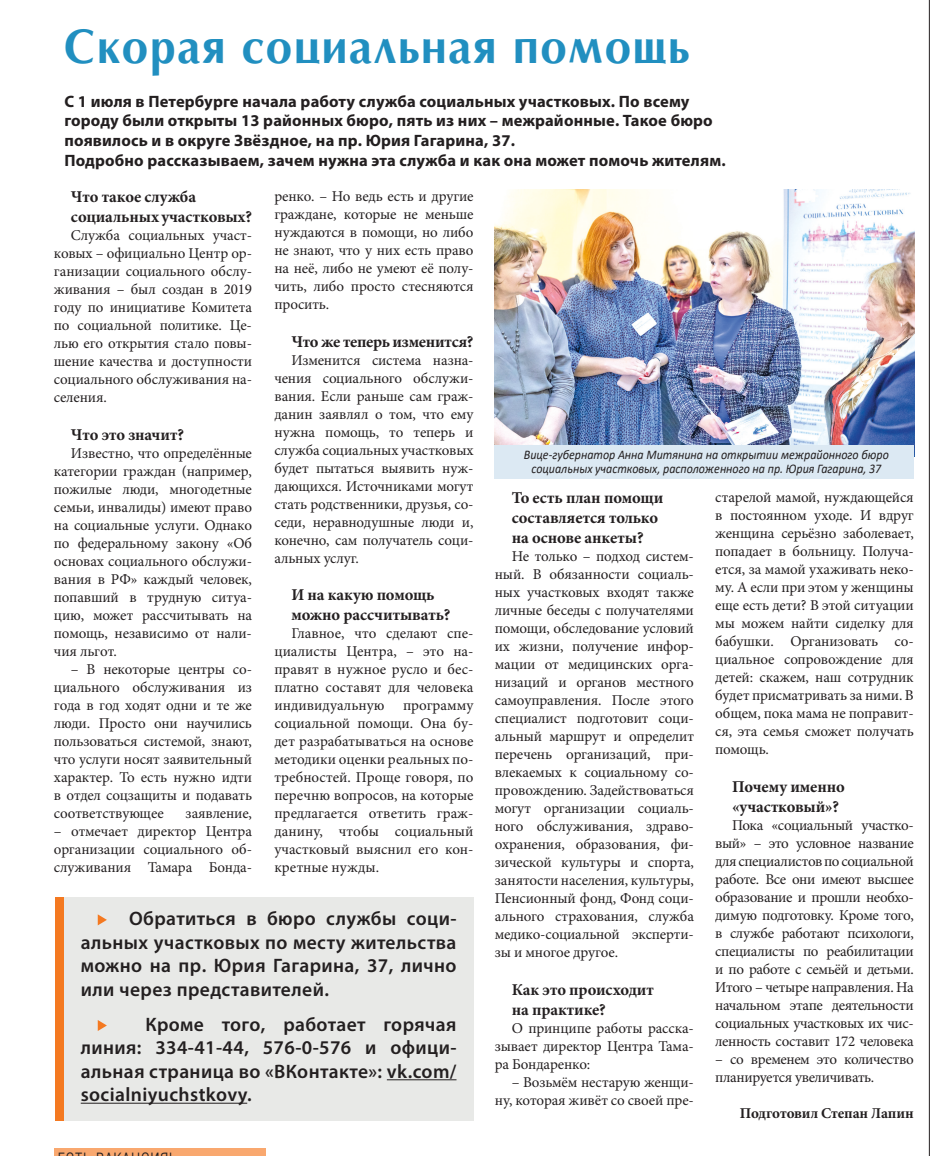
<style>
.page{position:relative;width:939px;height:1156px;background:#fff}
.page>*{position:absolute;margin:0;border:0;box-sizing:border-box;transform-origin:0 0}
.t1{font:700 49.5px "AG Opus";letter-spacing:.04em;color:#218fc0;scale:.93 1}
.t2{font:600 19.5px/23.4px "Myriad Pro";letter-spacing:.02em;color:#231f20;text-align:justify}
.t3{font:700 16.5px/19.8px "Myriad Pro";letter-spacing:.01em;color:#231f20}
.t4{font:700 16.5px/19.8px "Minion Pro";letter-spacing:-.01em;color:#231f20}
.t5{font:15px/18px "Minion Pro";letter-spacing:-.01em;color:#231f20;text-align:justify}
.t6{font:700 15px "Minion Pro";letter-spacing:-.01em;color:#231f20}
.t7{font:italic 13.2px/14.4px "Calibri";color:#231f20;text-align:center;scale:.91 1}
</style>
<div class="page">
<hr style="left:929px;top:0;width:1px;height:1156px;background:#231f20">
<img style="left:495px;top:190px;width:419px;height:255px">
<div style="left:55px;top:897px;width:418px;height:223px;background:#e8e9e7"></div>
<hr style="left:387px;top:1079px;width:69px;height:1px;background:#231f20">
<hr style="left:81px;top:1102px;width:166px;height:1px;background:#231f20">
<svg style="left:98px;top:914px;width:9px;height:11px"></svg>
<svg style="left:98px;top:1020px;width:9px;height:11px"></svg>
<div style="left:55px;top:897px;width:9px;height:223px;background:#f47921"></div>
<div style="left:494px;top:445px;width:420px;height:34px;background:#dce9f3"></div>
<div style="left:55px;top:1148px;width:211px;height:8px;background:#f9a86f"></div>
<h1 class="t1" style="left:64px;top:19px;width:673px">Скорая социальная помощь</h1>
<p class="t3" style="left:64px;top:91px;width:662px">С 1 июля в Петербурге начала работу служба социальных участковых. По всему городу были открыты 13 районных бюро, пять из них – межрайонные. Такое бюро появилось и в округе Звёздное, на пр. Юрия Гагарина, 37.<br>Подробно рассказываем, зачем нужна эта служба и как она может помочь жителям.</p>
<p class="t4" style="left:71px;top:186px;width:182px">Что такое служба социальных участковых?</p>
<p class="t5" style="left:54px;top:226px;width:200px;text-indent:17px">Служба социальных участ&shy;ковых – официально Центр ор&shy;ганизации социального обслу&shy;живания – был создан в 2019 году по инициативе Комитета по социальной политике. Це&shy;лью его открытия стало повы&shy;шение качества и доступности социального обслуживания на&shy;селения.</p>
<p class="t4" style="left:71px;top:424px;width:114px">Что это значит?</p>
<p class="t5" style="left:54px;top:444px;width:200px;text-indent:17px">Известно, что определённые категории граждан (например, пожилые люди, многодетные семьи, инвалиды) имеют право на социальные услуги. Однако по федеральному закону «Об основах социального обслужи&shy;вания в РФ» каждый человек, попавший в трудную ситуа&shy;цию, может рассчитывать на помощь, независимо от нали&shy;чия льгот.</p>
<p class="t5" style="left:54px;top:660px;width:200px;text-indent:17px">– В некоторые центры со&shy;циального обслуживания из года в год ходят одни и те же люди. Просто они научились пользоваться системой, знают, что услуги носят заявительный характер. То есть нужно идти в отдел соцзащиты и подавать соответствующее</p>
<p class="t5" style="left:186px;top:804px;width:68px">заявление,</p>
<p class="t5" style="left:54px;top:822px;width:199px">– отмечает директор Центра организации социального об&shy;служивания Тамара Бонда-</p>
<p class="t5" style="left:274px;top:187px;width:201px">ренко. – Но ведь есть и другие граждане, которые не меньше нуждаются в помощи, но либо не знают, что у них есть право на неё, либо не умеют её полу&shy;чить, либо просто стесняются просить.</p>
<p class="t4" style="left:291px;top:331px;width:184px">Что же теперь изменится?</p>
<p class="t5" style="left:274px;top:351px;width:201px;text-indent:17px">Изменится система назна&shy;чения социального обслужи&shy;вания. Если раньше сам граж&shy;данин заявлял о том, что ему нужна помощь, то теперь и служба социальных участковых будет пытаться выявить нуж&shy;дающихся. Источниками могут стать родственники, друзья, со&shy;седи, неравнодушные люди и, конечно, сам получатель соци&shy;альных услуг.</p>
<p class="t4" style="left:291px;top:585px;width:160px">И на какую помощь можно рассчитывать?</p>
<p class="t5" style="left:274px;top:624px;width:201px;text-indent:17px">Главное, что сделают спе&shy;циалисты Центра, – это на&shy;правят в нужное русло и бес&shy;платно составят для человека индивидуальную программу социальной помощи. Она бу&shy;дет разрабатываться на основе методики оценки реальных по&shy;требностей. Проще говоря, по перечню вопросов, на которые предлагается ответить граж&shy;данину, чтобы социальный участковый выяснил его кон&shy;кретные нужды.</p>
<h2 class="t2" style="left:81px;top:906px;width:377px;text-indent:48px">Обратиться в бюро службы соци&shy;альных участковых по месту жительства можно на пр. Юрия Гагарина, 37, лично или через представителей.</h2>
<h2 class="t2" style="left:81px;top:1012px;width:377px;text-indent:65px">Кроме того, работает горячая линия: 334-41-44, 576-0-576 и офици&shy;альная страница во «ВКонтакте»: vk.com/ socialniyuchstkovy.</h2>
<p class="t7" style="left:524px;top:447px;width:402px">Вице-губернатор Анна Митянина на открытии межрайонного бюро социальных участковых, расположенного на пр. Юрия Гагарина, 37</p>
<p class="t4" style="left:512px;top:488px;width:153px">То есть план помощи составляется только на основе анкеты?</p>
<p class="t5" style="left:495px;top:547px;width:201px;text-indent:17px">Не только – подход систем&shy;ный. В обязанности социаль&shy;ных участковых входят также личные беседы с получателями помощи, обследование условий их жизни, получение инфор&shy;мации от медицинских орга&shy;низаций и органов местного самоуправления. После этого специалист подготовит соци&shy;альный маршрут и определит перечень организаций, при&shy;влекаемых к социальному со&shy;провождению. Задействоваться могут организации социаль&shy;ного обслуживания, здраво&shy;охранения, образования, фи&shy;зической культуры и спорта, занятости населения, культуры, Пенсионный фонд, Фонд соци&shy;ального страхования, служба медико-социальной эксперти&shy;зы и многое другое.</p>
<p class="t4" style="left:512px;top:979px;width:144px">Как это происходит на практике?</p>
<p class="t5" style="left:495px;top:1019px;width:201px;text-indent:17px">О принципе работы расска&shy;зывает директор Центра Тама&shy;ра Бондаренко:</p>
<p class="t5" style="left:495px;top:1073px;width:201px;text-align:right">– Возьмём нестарую женщи&shy;ну, которая живёт со своей пре-</p>
<p class="t5" style="left:715px;top:488px;width:200px">старелой мамой, нуждающейся в постоянном уходе. И вдруг женщина серьёзно заболевает, попадает в больницу. Получа&shy;ется, за мамой ухаживать неко&shy;му. А если при этом у женщины еще есть дети? В этой ситуации мы можем найти сиделку для бабушки. Организовать со&shy;циальное сопровождение для детей: скажем, наш сотрудник будет присматривать за ними. В общем, пока мама не поправит&shy;ся, эта семья сможет получать помощь.</p>
<p class="t4" style="left:732px;top:777px;width:114px">Почему именно «участковый»?</p>
<p class="t5" style="left:715px;top:816px;width:200px;text-indent:17px">Пока «социальный участко&shy;вый» – это условное название для специалистов по социальной работе. Все они имеют высшее образование и прошли необхо&shy;димую подготовку. Кроме того, в службе работают психологи, специалисты по реабилитации и по работе с семьёй и детьми.<br>Итого – четыре направления. На начальном этапе деятельности социальных участковых их чис&shy;ленность составит 172 человека</p>
<p class="t5" style="left:715px;top:1050px;width:200px">– со временем это количество планируется увеличивать.</p>
<p class="t6" style="left:740px;top:1102px;width:175px">Подготовил Степан Лапин</p>
</div>
